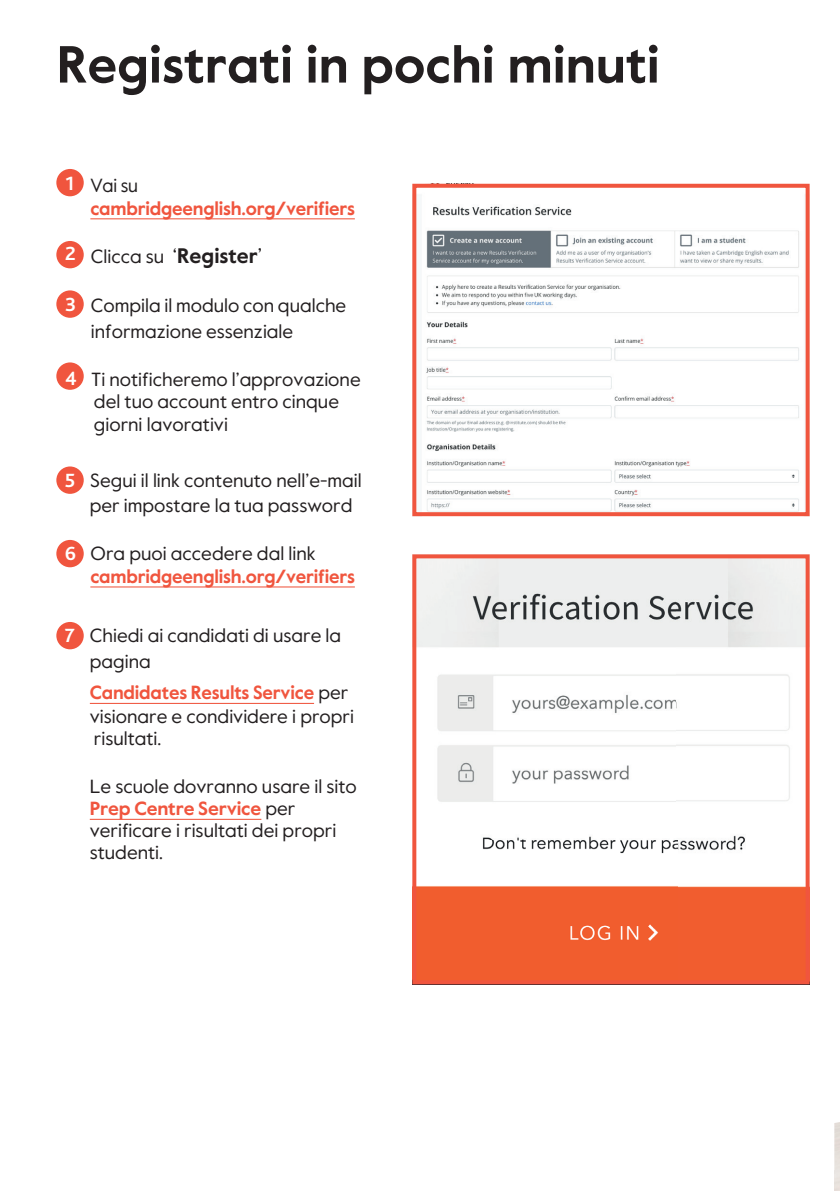
<style>
.page{position:relative;width:840px;height:1191px;background:#fff}
.page>*{position:absolute;margin:0;border:0;box-sizing:border-box;transform-origin:0 0}
.t1{font:700 52px "Value Sans Pro";color:#231f20}
.t2{font:19px/22px "Value Sans Pro";color:#231f20}
.t3{font:700 19px/22.4px "Value Sans Pro";letter-spacing:-.01em;color:#f0553e}
.s1{font-family:"Bliss Pro";font-size:20px;color:#fff}
.s2{font-weight:400;color:#231f20}
.s3{font-family:"Bliss Pro";font-weight:700;font-size:20px;color:#fff}
.s4{font-size:21px}
.s5{font-weight:700;font-size:21px}
.s6{font-weight:700;color:#f0553e}
</style>
<div class="page">
<div style="left:56px;top:169px;width:28px;height:27px;background:#f0553e;border-radius:50%"></div>
<hr style="left:90px;top:218px;width:264px;height:1px;background:#f0553e">
<div style="left:56px;top:241px;width:28px;height:27px;background:#f0553e;border-radius:50%"></div>
<div style="left:56px;top:290px;width:28px;height:28px;background:#f0553e;border-radius:50%"></div>
<div style="left:56px;top:362px;width:28px;height:28px;background:#f0553e;border-radius:50%"></div>
<div style="left:56px;top:466px;width:28px;height:28px;background:#f0553e;border-radius:50%"></div>
<div style="left:56px;top:540px;width:28px;height:27px;background:#f0553e;border-radius:50%"></div>
<hr style="left:90px;top:586px;width:264px;height:1px;background:#f0553e">
<div style="left:56px;top:622px;width:28px;height:27px;background:#f0553e;border-radius:50%"></div>
<hr style="left:90px;top:819px;width:171px;height:1px;background:#f0553e">
<hr style="left:90px;top:703px;width:224px;height:1px;background:#f0553e">
<img style="left:417px;top:195px;width:382px;height:316px">
<div style="left:412px;top:184px;width:397px;height:332px;border:4px solid #f0553e"></div>
<img style="left:417px;top:559px;width:387px;height:420px">
<div style="left:412px;top:554px;width:397px;height:430px;border:4px solid #f0553e"></div>
<svg style="left:834px;top:1123px;width:6px;height:68px"></svg>
<h1 class="t1" style="left:57px;top:33px;width:604px">Registrati in pochi minuti</h1>
<p class="t3" style="left:90px;top:175px;width:266px;text-indent:-25px"><span class="s1">1</span> <span class="s2">Vai su </span>cambridgeenglish.org/verifiers</p>
<p class="t2" style="left:65px;top:246px;width:198px"><span class="s3">2</span> Clicca su <span class="s4">‘</span><span class="s5">Register</span><span class="s4">’</span></p>
<p class="t2" style="left:91px;top:293px;width:257px;line-height:25.2px;text-indent:-26px"><span class="s3">3</span> Compila il modulo con qualche informazione essenziale</p>
<p class="t2" style="left:94px;top:368px;width:268px;text-indent:-29px"><span class="s3">4</span> Ti notificheremo l’approvazione del tuo account entro cinque giorni lavorativi</p>
<p class="t2" style="left:90px;top:467px;width:273px;line-height:25.6px;text-indent:-25px"><span class="s3">5</span> Segui il link contenuto nell’e-mail per impostare la tua password</p>
<p class="t3" style="left:90px;top:543px;width:266px;text-indent:-26px"><span class="s1">6</span> <span class="s2">Ora puoi accedere dal link </span>cambridgeenglish.org/verifiers</p>
<p class="t2" style="left:90px;top:623px;width:253px;line-height:25.6px;text-indent:-25px"><span class="s3">7</span> Chiedi ai candidati di usare la pagina</p>
<p class="t2" style="left:90px;top:681px;width:266px;line-height:23.8px"><span class="s6">Candidates Results Service</span> per visionare e condividere i propri</p>
<p class="t2" style="left:94px;top:728px;width:69px">risultati.</p>
<p class="t2" style="left:90px;top:776px;width:268px">Le scuole dovranno usare il sito<br><span class="s6">Prep Centre Service</span> per verificare i risultati dei propri studenti.</p>
</div>
